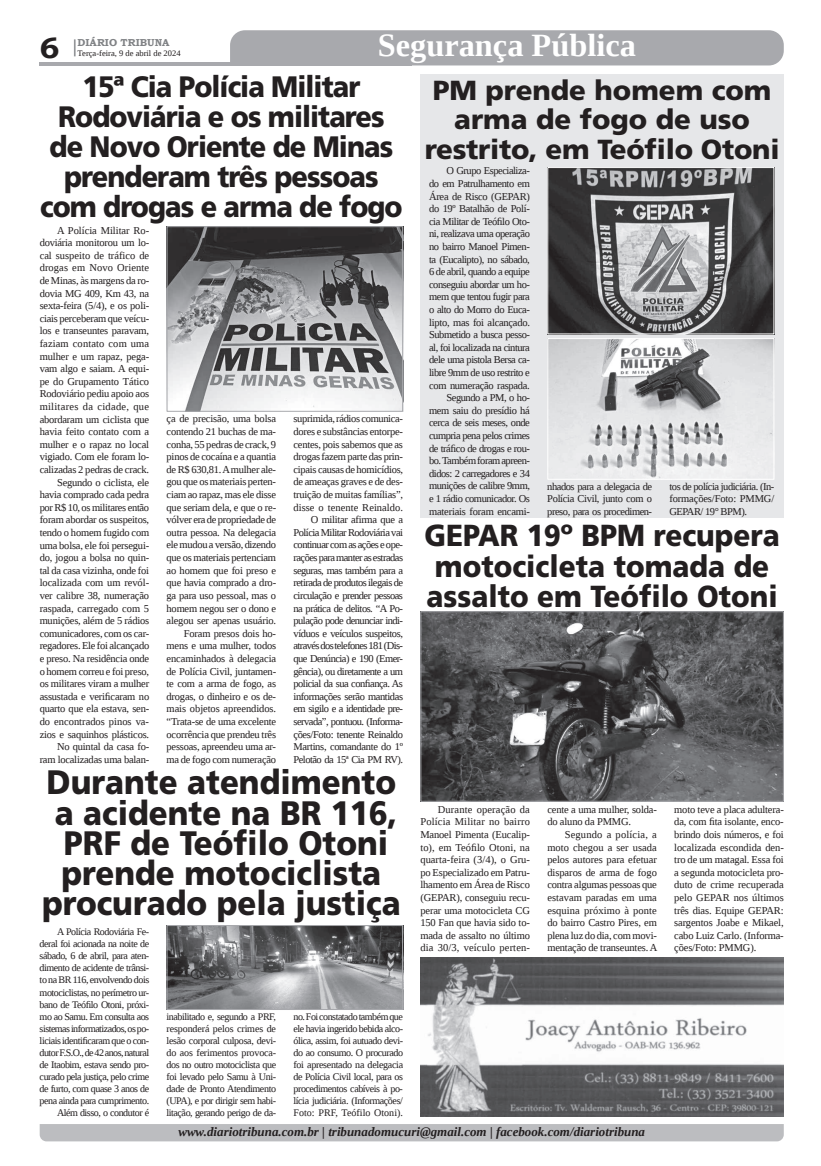
<style>
.page{position:relative;width:821px;height:1166px;background:#fff}
.page>*{position:absolute;margin:0;border:0;box-sizing:border-box;transform-origin:0 0}
.t1{font:900 33.95px/30.2px "Frutiger LT Std";color:#231f20;text-align:center;scale:.92 1}
.t2{font:700 32.38px "Liberation Serif";color:#fff}
.t3{font:900 30.45px/30.2px "Frutiger LT Std";color:#231f20;scale:.92 1}
.t4{font:900 29.57px/30.2px "Frutiger LT Std";letter-spacing:-.035em;color:#231f20;text-align:center;scale:.92 1}
.t5{font:700 29.31px "Bookman Old Style";color:#231f20}
.t6{font:900 27.56px/29.8px "Frutiger LT Std";color:#231f20;text-align:center}
.t7{font:italic 700 12.95px "Liberation Serif";color:#231f20}
.t8{font:10.5px/12.6px "Liberation Serif";letter-spacing:-.02em;color:#231f20;text-align:justify}
.t9{font:10.5px/12.6px "Liberation Serif";letter-spacing:-.05em;color:#231f20;text-align:right}
.t10{font:10.5px/12.6px "Liberation Serif";letter-spacing:-.045em;color:#231f20;text-align:right}
.t11{font:10.06px/12.1px "Liberation Serif";letter-spacing:-.045em;color:#231f20;text-align:justify}
.t12{font:700 10.06px "Bookman Old Style";color:#808285}
.t13{font:8.4px "Liberation Serif";color:#231f20}
</style>
<div class="page">
<svg style="left:74px;top:39px;width:2px;height:17px"></svg>
<hr style="left:40px;top:62px;width:372px;height:3px;background:#a8a9ad">
<div style="left:230px;top:30px;width:554px;height:35px;background:#a8a9ad"></div>
<div style="left:40px;top:1124px;width:744px;height:17px;background:#bcbdc0"></div>
<div style="left:420px;top:74px;width:364px;height:444px;background:#e6e7e9"></div>
<img style="left:420px;top:957px;width:364px;height:159px">
<img style="left:549px;top:169px;width:223px;height:163px">
<div style="left:547px;top:167px;width:227px;height:167px;border:1px solid #fff"></div>
<img style="left:549px;top:340px;width:223px;height:138px">
<div style="left:547px;top:338px;width:227px;height:142px;border:1px solid #fff"></div>
<img style="left:422px;top:613px;width:360px;height:187px">
<div style="left:420px;top:611px;width:364px;height:191px;border:1px solid #a8a9ad"></div>
<img style="left:169px;top:927px;width:232px;height:81px">
<div style="left:167px;top:925px;width:236px;height:85px;border:1px solid #a8a9ad"></div>
<img style="left:169px;top:228px;width:232px;height:182px">
<div style="left:167px;top:226px;width:236px;height:186px;border:1px solid #a8a9ad"></div>
<h3 class="t5" style="left:40px;top:27px;width:21px">6</h3>
<p class="t12" style="left:78px;top:35px;width:93px">DIÁRIO TRIBUNA</p>
<p class="t13" style="left:78px;top:48px;width:105px">Terça-feira, 9 de abril de 2024</p>
<h2 class="t2" style="left:378px;top:24px;width:260px">Segurança Pública</h2>
<h3 class="t4" style="left:40px;top:71px;width:396px">15ª Cia Polícia Militar<br>Rodoviária e os militares de Novo Oriente de Minas prenderam três pessoas com drogas e arma de fogo</h3>
<p class="t8" style="left:40px;top:224px;width:111px;text-align:right">A Polícia Militar Ro&shy;doviária monitorou um lo&shy;cal suspeito de tráfico de drogas em Novo Oriente de Minas, às margens da ro&shy;dovia MG 409, Km 43, na sexta-feira (5/4), e os poli&shy;ciais perceberam que veícu&shy;los e transeuntes paravam, faziam contato com uma mulher e um rapaz, pega&shy;vam algo e saiam. A equi&shy;pe do Grupamento Tático<br>Rodoviário pediu apoio aos militares da cidade, que abordaram um ciclista que havia feito contato com a mulher e o rapaz no local vigiado. Com ele foram lo&shy;calizadas 2 pedras de crack.<br>Segundo o ciclista, ele havia comprado cada pedra por R$ 10, os militares então foram abordar os suspeitos, tendo o homem fugido com uma bolsa, ele foi persegui&shy;do, jogou a bolsa no quin&shy;tal da casa vizinha, onde foi localizada com um revól&shy;ver calibre 38, numeração raspada, carregado com 5 munições, além de 5 rádios comunicadores, com os car&shy;regadores. Ele foi alcançado e preso. Na residência onde o homem correu e foi preso, os militares viram a mulher assustada e verificaram no quarto que ela estava, sen&shy;do encontrados pinos va&shy;zios e saquinhos plásticos.<br>No quintal da casa fo&shy;ram localizadas uma balan-</p>
<p class="t8" style="left:167px;top:413px;width:111px;text-align:right">ça de precisão, uma bolsa contendo 21 buchas de ma&shy;conha, 55 pedras de crack, 9 pinos de cocaína e a quantia de R$ 630,81. A mulher ale&shy;gou que os materiais perten&shy;ciam ao rapaz, mas ele disse que seriam dela, e que o re&shy;vólver era de propriedade de outra pessoa. Na delegacia ele mudou a versão, dizendo que os materiais pertenciam ao homem que foi preso e que havia comprado a dro&shy;ga para uso pessoal, mas o homem negou ser o dono e alegou ser apenas usuário.<br>Foram presos dois ho&shy;mens e uma mulher, todos encaminhados à delegacia de Polícia Civil, juntamen&shy;te com a arma de fogo, as drogas, o dinheiro e os de&shy;mais objetos apreendidos. “Trata-se de uma excelente ocorrência que prendeu três pessoas, apreendeu uma ar&shy;ma de fogo com numeração</p>
<p class="t9" style="left:294px;top:413px;width:111px">suprimida, rádios comunica&shy;dores e substâncias entorpe&shy;centes, pois sabemos que as drogas fazem parte das prin&shy;cipais causas de homicídios, de ameaças graves e de des&shy;truição de muitas famílias”, disse o tenente Reinaldo.<br>O militar afirma que a<br>Polícia Militar Rodoviária vai continuar com as ações e ope&shy;rações para manter as estradas seguras, mas também para a retirada de produtos ilegais de circulação e prender pessoas na prática de delitos. “A Po&shy;pulação pode denunciar indi&shy;víduos e veículos suspeitos, através dos telefones 181 (Dis&shy;que Denúncia) e 190 (Emer&shy;gência), ou diretamente a um policial da sua confiança. As informações serão mantidas em sigilo e a identidade pre&shy;servada”, pontuou. (Informa&shy;ções/Foto: tenente Reinaldo<br>Martins, comandante do 1º<br>Pelotão da 15ª Cia PM RV).</p>
<h1 class="t1" style="left:42px;top:767px;width:391px">Durante atendimento a acidente na BR 116,<br>PRF de Teófilo Otoni prende motociclista procurado pela justiça</h1>
<p class="t11" style="left:40px;top:925px;width:111px;text-align:right">A Polícia Rodoviária Fe&shy;deral foi acionada na noite de sábado, 6 de abril, para aten&shy;dimento de acidente de trânsi&shy;to na BR 116, envolvendo dois motociclistas, no perímetro ur&shy;bano de Teófilo Otoni, próxi&shy;mo ao Samu. Em consulta aos sistemas informatizados, os po&shy;liciais identificaram que o con&shy;dutor F.S.O., de 42 anos, natural de Itaobim, estava sendo pro&shy;curado pela justiça, pelo crime de furto, com quase 3 anos de pena ainda para cumprimento.<br>Além disso, o condutor é</p>
<p class="t11" style="left:167px;top:1010px;width:111px">inabilitado e, segundo a PRF, responderá pelos crimes de lesão corporal culposa, devi&shy;do aos ferimentos provoca&shy;dos no outro motociclista que foi levado pelo Samu à Uni&shy;dade de Pronto Atendimento (UPA), e por dirigir sem habi&shy;litação, gerando perigo de da-</p>
<p class="t11" style="left:294px;top:1010px;width:111px">no. Foi constatado também que ele havia ingerido bebida alco&shy;ólica, assim, foi autuado devi&shy;do ao consumo. O procurado foi apresentado na delegacia de Polícia Civil local, para os procedimentos cabíveis à po&shy;lícia judiciária. (Informações/ Foto: PRF, Teófilo Otoni).</p>
<h3 class="t6" style="left:425px;top:75px;width:356px">PM prende homem com arma de fogo de uso restrito, em Teófilo Otoni</h3>
<p class="t10" style="left:429px;top:165px;width:102px">O Grupo Especializa-<br>do em Patrulhamento em<br>Área de Risco (GEPAR) do 19º Batalhão de Polí&shy;cia Militar de Teófilo Oto&shy;ni, realizava uma operação no bairro Manoel Pimen&shy;ta (Eucalipto), no sábado,<br>6 de abril, quando a equipe conseguiu abordar um ho&shy;mem que tentou fugir para o alto do Morro do Euca&shy;lipto, mas foi alcançado.<br>Submetido a busca pesso&shy;al, foi localizada na cintura dele uma pistola Bersa ca&shy;libre 9mm de uso restrito e com numeração raspada.<br>Segundo a PM, o ho&shy;mem saiu do presídio há cerca de seis meses, onde cumpria pena pelos crimes de tráfico de drogas e rou&shy;bo. Também foram apreen&shy;didos: 2 carregadores e 34 munições de calibre 9mm, e 1 rádio comunicador. Os materiais foram encami-</p>
<p class="t8" style="left:547px;top:480px;width:106px">nhados para a delegacia de Polícia Civil, junto com o preso, para os procedimen-</p>
<p class="t8" style="left:669px;top:480px;width:106px">tos de polícia judiciária. (In&shy;formações/Foto: PMMG/ GEPAR/ 19° BPM).</p>
<h3 class="t3" style="left:424px;top:520px;width:388px">GEPAR 19º BPM recupera motocicleta tomada de assalto em Teófilo Otoni</h3>
<p class="t8" style="left:420px;top:803px;width:111px;text-indent:17px">Durante operação da Polícia Militar no bairro Manoel Pimenta (Eucalip&shy;to), em Teófilo Otoni, na quarta-feira (3/4), o Gru&shy;po Especializado em Patru&shy;lhamento em Área de Risco (GEPAR), conseguiu recu&shy;perar uma motocicleta CG 150 Fan que havia sido to&shy;mada de assalto no último dia 30/3, veículo perten-</p>
<p class="t8" style="left:547px;top:803px;width:111px">cente a uma mulher, solda&shy;do aluno da PMMG.</p>
<p class="t8" style="left:547px;top:828px;width:112px;text-indent:17px">Segundo a polícia, a moto chegou a ser usada pelos autores para efetuar disparos de arma de fogo contra algumas pessoas que estavam paradas em uma esquina próximo à ponte do bairro Castro Pires, em plena luz do dia, com movi&shy;mentação de transeuntes. A</p>
<p class="t8" style="left:674px;top:803px;width:111px">moto teve a placa adultera&shy;da, com fita isolante, enco&shy;brindo dois números, e foi localizada escondida den&shy;tro de um matagal. Essa foi a segunda motocicleta pro&shy;duto de crime recuperada pelo GEPAR nos últimos três dias. Equipe GEPAR: sargentos Joabe e Mikael, cabo Luiz Carlo. (Informa&shy;ções/Foto: PMMG).</p>
<p class="t7" style="left:178px;top:1123px;width:468px">www.diariotribuna.com.br | tribunadomucuri@gmail.com | facebook.com/diariotribuna</p>
</div>
